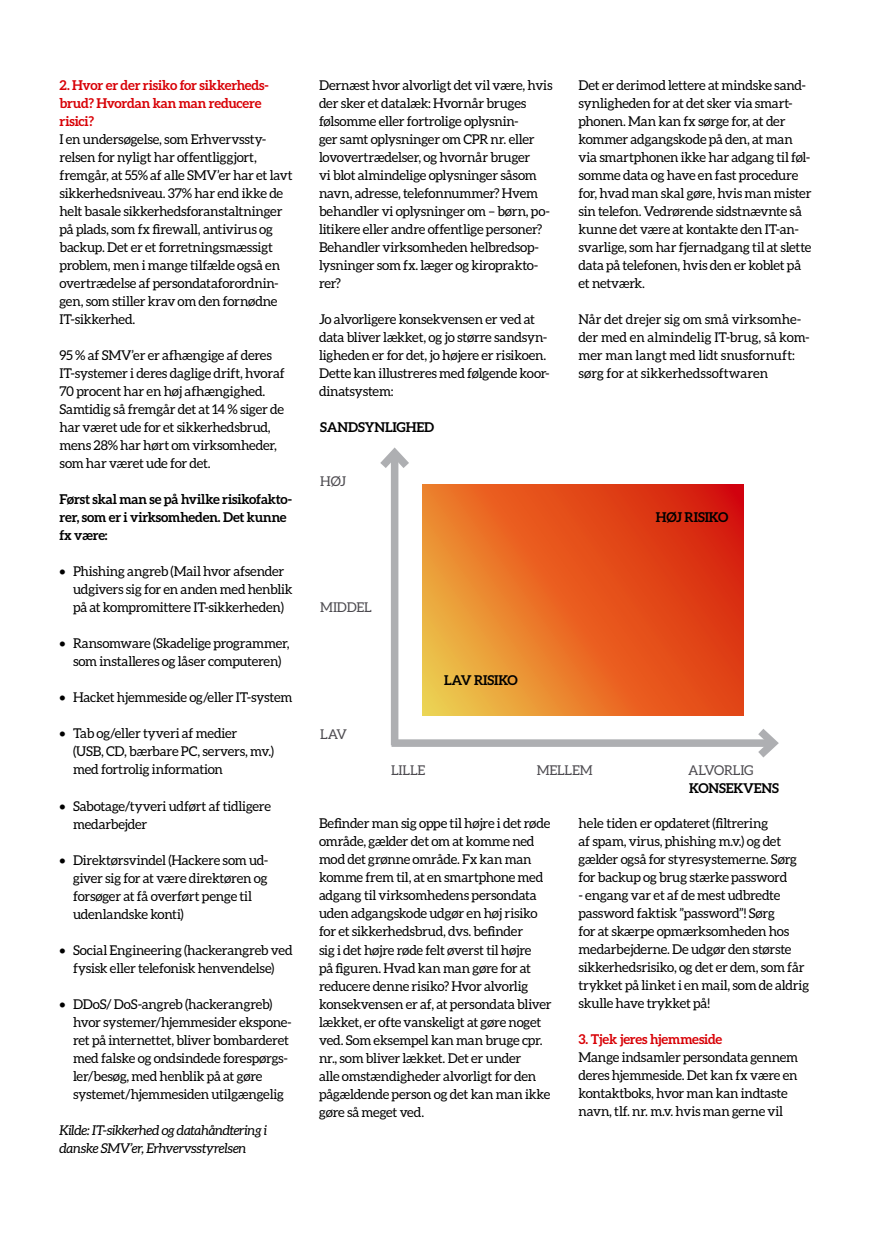
<style>
.page{position:relative;width:872px;height:1234px;background:#fff}
.page>*{position:absolute;margin:0;border:0;box-sizing:border-box;transform-origin:0 0}
.t1{font:13.5px/18px "Aleo";letter-spacing:-.015em;color:#000}
.t2{font:700 13.5px/18px "Aleo";letter-spacing:-.01em;color:#000}
.t3{font:700 13.5px/18px "Aleo";letter-spacing:-.01em;color:#d80006}
.t4{font:italic 13.5px/18px "Aleo";letter-spacing:-.02em;color:#000}
.t5{font:13.5px "Aleo";letter-spacing:-.015em;color:#4c4a4f}
</style>
<div class="page">
<div style="left:391px;top:739px;width:382px;height:7px;background:#aeafb2"></div>
<svg style="left:750px;top:729px;width:29px;height:29px"></svg>
<div style="left:391px;top:453px;width:7px;height:292px;background:#aeafb2"></div>
<svg style="left:380px;top:447px;width:29px;height:29px"></svg>
<svg style="left:423px;top:484px;width:320px;height:231px;background:#e56322"></svg>
<p class="t3" style="left:60px;top:76px;width:211px">2. Hvor er der risiko for sikkerheds&shy;brud? Hvordan kan man reducere risici?</p>
<p class="t1" style="left:60px;top:130px;width:235px">I en undersøgelse, som Erhvervssty&shy;relsen for nyligt har offentliggjort, fremgår, at 55% af alle SMV’er har et lavt sikkerhedsniveau. 37% har end ikke de helt basale sikkerhedsforanstaltninger på plads, som fx firewall, antivirus og backup. Det er et forretningsmæssigt problem, men i mange tilfælde også en overtrædelse af persondataforordnin&shy;gen, som stiller krav om den fornødne IT-sikkerhed.</p>
<p class="t1" style="left:60px;top:346px;width:227px">95 % af SMV’er er afhængige af deres IT-systemer i deres daglige drift, hvoraf 70 procent har en høj afhængighed.<br>Samtidig så fremgår det at 14 % siger de har været ude for et sikkerhedsbrud, mens 28% har hørt om virksomheder, som har været ude for det.</p>
<p class="t2" style="left:60px;top:490px;width:234px">Først skal man se på hvilke risikofakto&shy;rer, som er i virksomheden. Det kunne fx være:</p>
<p class="t1" style="left:73px;top:562px;width:221px;text-indent:-14px">• Phishing angreb (Mail hvor afsender udgivers sig for en anden med henblik på at kompromittere IT-sikkerheden)</p>
<p class="t1" style="left:60px;top:634px;width:231px;text-align:center">• Ransomware (Skadelige programmer, som installeres og låser computeren)</p>
<p class="t1" style="left:60px;top:688px;width:234px">• Hacket hjemmeside og/eller IT-system</p>
<p class="t1" style="left:73px;top:724px;width:202px;text-indent:-14px">• Tab og/eller tyveri af medier<br>(USB, CD, bærbare PC, servers, mv.) med fortrolig information</p>
<p class="t1" style="left:73px;top:796px;width:199px;text-indent:-14px">• Sabotage/tyveri udført af tidligere medarbejder</p>
<p class="t1" style="left:73px;top:850px;width:197px;text-indent:-14px">• Direktørsvindel (Hackere som ud&shy;giver sig for at være direktøren og forsøger at få overført penge til udenlandske konti)</p>
<p class="t1" style="left:60px;top:940px;width:235px;text-align:center">• Social Engineering (hackerangreb ved fysisk eller telefonisk henvendelse)</p>
<p class="t1" style="left:73px;top:994px;width:220px;text-indent:-13px">• DDoS/ DoS-angreb (hackerangreb) hvor systemer/hjemmesider ekspone&shy;ret på internettet, bliver bombarderet med falske og ondsindede forespørgs&shy;ler/besøg, med henblik på at gøre systemet/hjemmesiden utilgængelig</p>
<p class="t4" style="left:60px;top:1120px;width:209px">Kilde: IT-sikkerhed og datahåndtering i danske SMV’er, Erhvervsstyrelsen</p>
<p class="t1" style="left:319px;top:76px;width:235px">Dernæst hvor alvorligt det vil være, hvis der sker et datalæk: Hvornår bruges følsomme eller fortrolige oplysnin-<br>ger samt oplysninger om CPR nr. eller lovovertrædelser, og hvornår bruger<br>vi blot almindelige oplysninger såsom navn, adresse, telefonnummer? Hvem behandler vi oplysninger om – børn, po&shy;litikere eller andre offentlige personer?<br>Behandler virksomheden helbredsop&shy;lysninger som fx. læger og kiroprakto&shy;rer?</p>
<p class="t1" style="left:319px;top:310px;width:232px">Jo alvorligere konsekvensen er ved at data bliver lækket, og jo større sandsyn&shy;ligheden er for det, jo højere er risikoen.<br>Dette kan illustreres med følgende koor&shy;dinatsystem:</p>
<p class="t2" style="left:320px;top:418px;width:115px">SANDSYNLIGHED</p>
<p class="t5" style="left:320px;top:474px;width:27px">HØJ</p>
<p class="t1" style="left:578px;top:76px;width:234px">Det er derimod lettere at mindske sand&shy;synligheden for at det sker via smart&shy;phonen. Man kan fx sørge for, at der kommer adgangskode på den, at man via smartphonen ikke har adgang til føl&shy;somme data og have en fast procedure for, hvad man skal gøre, hvis man mister sin telefon. Vedrørende sidstnævnte så kunne det være at kontakte den IT-an&shy;svarlige, som har fjernadgang til at slette data på telefonen, hvis den er koblet på et netværk.</p>
<p class="t1" style="left:578px;top:310px;width:233px">Når det drejer sig om små virksomhe&shy;der med en almindelig IT-brug, så kom&shy;mer man langt med lidt snusfornuft: sørg for at sikkerhedssoftwaren</p>
<p class="t2" style="left:656px;top:508px;width:74px">HØJ RISIKO</p>
<p class="t5" style="left:320px;top:600px;width:53px">MIDDEL</p>
<p class="t5" style="left:320px;top:726px;width:28px">LAV</p>
<p class="t2" style="left:444px;top:670px;width:75px">LAV RISIKO</p>
<p class="t5" style="left:391px;top:762px;width:36px">LILLE</p>
<p class="t5" style="left:536px;top:762px;width:58px">MELLEM</p>
<p class="t5" style="left:688px;top:762px;width:67px">ALVORLIG</p>
<p class="t1" style="left:319px;top:814px;width:234px">Befinder man sig oppe til højre i det røde område, gælder det om at komme ned mod det grønne område. Fx kan man komme frem til, at en smartphone med adgang til virksomhedens persondata uden adgangskode udgør en høj risiko for et sikkerhedsbrud, dvs. befinder<br>sig i det højre røde felt øverst til højre<br>på figuren. Hvad kan man gøre for at reducere denne risiko? Hvor alvorlig konsekvensen er af, at persondata bliver lækket, er ofte vanskeligt at gøre noget ved. Som eksempel kan man bruge cpr. nr., som bliver lækket. Det er under<br>alle omstændigheder alvorligt for den pågældende person og det kan man ikke gøre så meget ved.</p>
<p class="t2" style="left:689px;top:778px;width:91px">KONSEKVENS</p>
<p class="t1" style="left:578px;top:814px;width:220px">hele tiden er opdateret (filtrering<br>af spam, virus, phishing m.v.) og det gælder også for styresystemerne. Sørg for backup og brug stærke password</p>
<p class="t1" style="left:578px;top:886px;width:232px">- engang var et af de mest udbredte password faktisk ”password”! Sørg<br>for at skærpe opmærksomheden hos medarbejderne. De udgør den største sikkerhedsrisiko, og det er dem, som får trykket på linket i en mail, som de aldrig skulle have trykket på!</p>
<p class="t3" style="left:578px;top:1030px;width:145px">3. Tjek jeres hjemmeside</p>
<p class="t1" style="left:578px;top:1048px;width:221px">Mange indsamler persondata gennem deres hjemmeside. Det kan fx være en kontaktboks, hvor man kan indtaste navn, tlf. nr. m.v. hvis man gerne vil</p>
</div>
